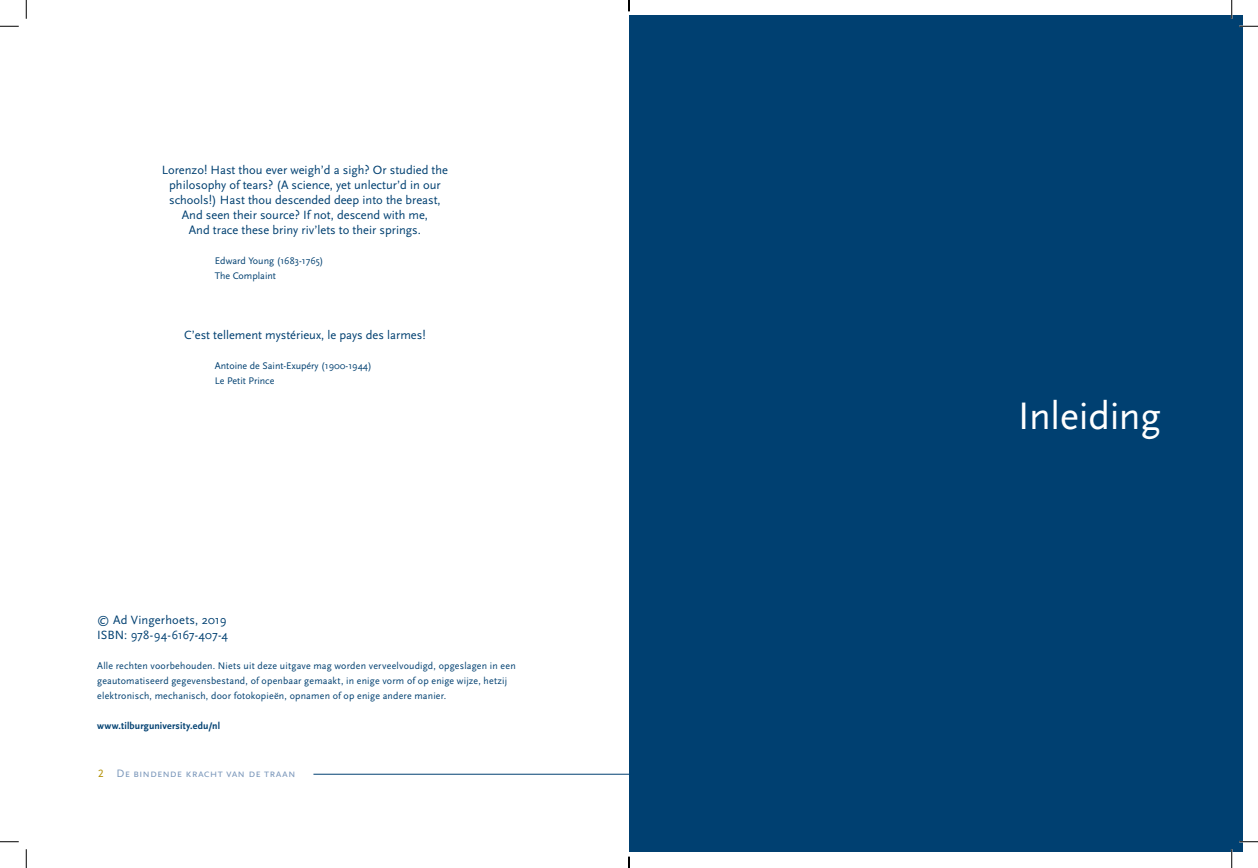
<style>
.page{position:relative;width:1258px;height:868px;background:#fff}
.page>*{position:absolute;margin:0;border:0;box-sizing:border-box;transform-origin:0 0}
.t1{font:40px "Scala Sans OT";letter-spacing:-.01em;color:#fff}
.t2{font:12.5px/15px "Scala Sans";color:#004071;text-align:center}
.t3{font:12.5px/15px "Scala Sans OT";letter-spacing:.01em;color:#004071}
.t4{font:11.25px "Scala Sans Caps";letter-spacing:.01em;color:#7c98bb}
.t5{font:10px/15px "Scala Sans";letter-spacing:.015em;color:#004071}
.t6{font:700 10px "Scala Sans OT";letter-spacing:.015em;color:#004071}
.s1{font-style:italic}
.s2{color:#b28f03}
</style>
<div class="page">
<hr style="left:313px;top:774px;width:318px;height:1px;background:#004071">
<div style="left:629px;top:16px;width:613px;height:836px;background:#004071"></div>
<svg style="left:0;top:25px;width:19px;height:2px"></svg>
<svg style="left:1239px;top:25px;width:18px;height:2px"></svg>
<svg style="left:0;top:841px;width:19px;height:1px"></svg>
<svg style="left:1239px;top:840px;width:18px;height:2px"></svg>
<svg style="left:25px;top:0;width:2px;height:19px"></svg>
<svg style="left:25px;top:849px;width:2px;height:18px"></svg>
<svg style="left:1230px;top:0;width:2px;height:19px"></svg>
<svg style="left:1230px;top:849px;width:2px;height:18px"></svg>
<p class="t2" style="left:162px;top:162px;width:288px">Lorenzo! Hast thou ever weigh’d a sigh? Or studied the philosophy of tears? (A science, yet unlectur’d in our schools!) Hast thou descended deep into the breast, And seen their source? If not, descend with me,<br>And trace these briny riv’lets to their springs.</p>
<p class="t5" style="left:215px;top:253px;width:110px">Edward Young (1683-1765)<br>The Complaint</p>
<p class="t2" style="left:184px;top:327px;width:243px">C’est tellement mystérieux, le pays des larmes!</p>
<p class="t5" style="left:215px;top:358px;width:158px">Antoine de Saint-Exupéry (1900-1944)<br>Le Petit Prince</p>
<p class="t3" style="left:97px;top:612px;width:132px"><span class="s1">©</span> Ad Vingerhoets, 2019<br>ISBN: 978-94-6167-407-4</p>
<p class="t5" style="left:97px;top:658px;width:420px">Alle rechten voorbehouden. Niets uit deze uitgave mag worden verveelvoudigd, opgeslagen in een geautomatiseerd gegevensbestand, of openbaar gemaakt, in enige vorm of op enige wijze, hetzij elektronisch, mechanisch, door fotokopieën, opnamen of op enige andere manier.</p>
<p class="t6" style="left:97px;top:720px;width:124px">www.tilburguniversity.edu/nl</p>
<p class="t4" style="left:98px;top:767px;width:199px"><span class="s2">2</span> De bindende kracht van de traan</p>
<h1 class="t1" style="left:1017px;top:394px;width:144px">Inleiding</h1>
</div>
